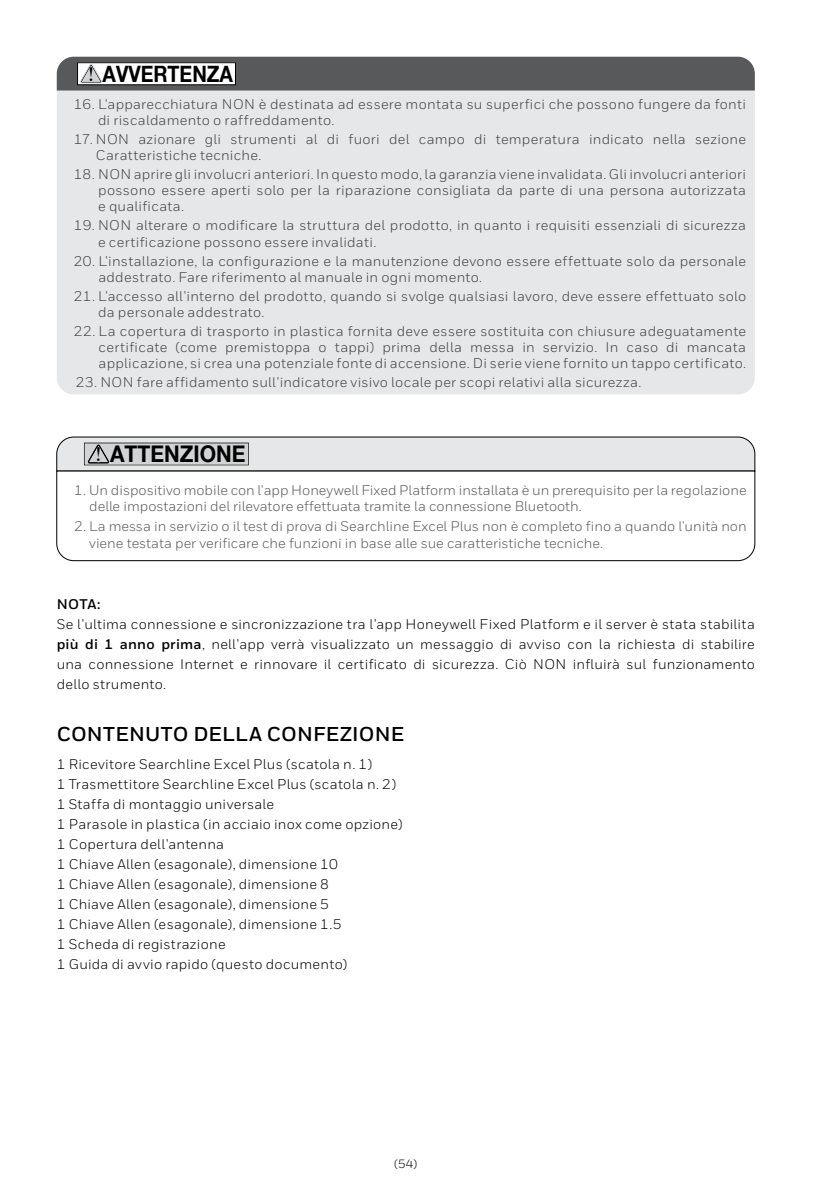
<style>
.page{position:relative;width:840px;height:1191px;background:#fff}
.page>*{position:absolute;margin:0;border:0;box-sizing:border-box;transform-origin:0 0}
.t1{font:700 23px "Helvetica Neue LT";color:#000;scale:.92 1}
.t2{font:700 22.6px "Helvetica Neue LT";color:#000;scale:.87 1}
.t3{font:700 20px "Honeywell Sans";letter-spacing:.015em;color:#000}
.t4{font:14px/16px "Honeywell Sans";letter-spacing:.02em;color:#414042}
.t5{font:14px/20px "Honeywell Sans";letter-spacing:.02em;color:#000;text-align:justify}
.t6{font:14px/16.8px "Honeywell Sans";color:#58595b}
.t7{font:700 14px "Honeywell Sans";color:#000}
.t8{font:12px "Honeywell Sans";color:#000}
.s1{font-family:"Bask Old Face";font-weight:400;font-size:20.6px}
.s2{font-family:"Bask Old Face";font-weight:400;font-size:21px}
.s3{font-weight:700}
</style>
<div class="page">
<svg style="left:56px;top:436px;width:699px;height:34px;background:#d9dadb"></svg>
<svg style="left:56px;top:470px;width:699px;height:91px"></svg>
<svg style="left:57px;top:57px;width:697px;height:34px;background:#707072"></svg>
<div style="left:57px;top:91px;width:697px;height:303px;background:#e6e7e8"></div>
<h2 class="t2" style="left:88px;top:60px;width:168px"><span class="s1">!</span> AVVERTENZA</h2>
<p class="t4" style="left:98px;top:97px;width:649px;text-indent:-24px">16. L'apparecchiatura NON è destinata ad essere montata su superfici che possono fungere da fonti di riscaldamento o raffreddamento.</p>
<p class="t4" style="left:96px;top:132px;width:651px;text-indent:-22px">17. NON azionare gli strumenti al di fuori del campo di temperatura indicato nella sezione<br>Caratteristiche tecniche.</p>
<p class="t4" style="left:98px;top:167px;width:649px;text-align:justify;text-indent:-24px">18. NON aprire gli involucri anteriori. In questo modo, la garanzia viene invalidata. Gli involucri anteriori possono essere aperti solo per la riparazione consigliata da parte di una persona autorizzata e qualificata.</p>
<p class="t4" style="left:98px;top:218px;width:649px;text-indent:-24px">19. NON alterare o modificare la struttura del prodotto, in quanto i requisiti essenziali di sicurezza e certificazione possono essere invalidati.</p>
<p class="t4" style="left:98px;top:253px;width:649px;text-indent:-25px">20. L'installazione, la configurazione e la manutenzione devono essere effettuate solo da personale addestrato. Fare riferimento al manuale in ogni momento.</p>
<p class="t4" style="left:98px;top:288px;width:649px;text-indent:-24px">21. L'accesso all'interno del prodotto, quando si svolge qualsiasi lavoro, deve essere effettuato solo da personale addestrato.</p>
<p class="t4" style="left:99px;top:323px;width:648px;text-align:justify;text-indent:-25px">22. La copertura di trasporto in plastica fornita deve essere sostituita con chiusure adeguatamente certificate (come premistoppa o tappi) prima della messa in servizio. In caso di mancata applicazione, si crea una potenziale fonte di accensione. Di serie viene fornito un tappo certificato.</p>
<p class="t4" style="left:76px;top:374px;width:567px">23. NON fare affidamento sull'indicatore visivo locale per scopi relativi alla sicurezza.</p>
<h1 class="t1" style="left:96px;top:439px;width:164px"><span class="s2">!</span> ATTENZIONE</h1>
<p class="t6" style="left:89px;top:481px;width:658px;text-indent:-15px">1. Un dispositivo mobile con l'app Honeywell Fixed Platform installata è un prerequisito per la regolazione delle impostazioni del rilevatore effettuata tramite la connessione Bluetooth.</p>
<p class="t6" style="left:89px;top:518px;width:658px;text-indent:-15px">2. La messa in servizio o il test di prova di Searchline Excel Plus non è completo fino a quando l'unità non viene testata per verificare che funzioni in base alle sue caratteristiche tecniche.</p>
<p class="t7" style="left:57px;top:595px;width:45px">NOTA:</p>
<p class="t5" style="left:57px;top:614px;width:699px">Se l'ultima connessione e sincronizzazione tra l'app Honeywell Fixed Platform e il server è stata stabilita <span class="s3">più di 1 anno prima</span>, nell'app verrà visualizzato un messaggio di avviso con la richiesta di stabilire una connessione Internet e rinnovare il certificato di sicurezza. Ciò NON influirà sul funzionamento dello strumento.</p>
<h3 class="t3" style="left:57px;top:721px;width:349px">CONTENUTO DELLA CONFEZIONE</h3>
<p class="t5" style="left:57px;top:754px;width:347px;text-align:left">1 Ricevitore Searchline Excel Plus (scatola n. 1)<br>1 Trasmettitore Searchline Excel Plus (scatola n. 2)<br>1 Staffa di montaggio universale<br>1 Parasole in plastica (in acciaio inox come opzione)<br>1 Copertura dell'antenna<br>1 Chiave Allen (esagonale), dimensione 10<br>1 Chiave Allen (esagonale), dimensione 8<br>1 Chiave Allen (esagonale), dimensione 5<br>1 Chiave Allen (esagonale), dimensione 1.5<br>1 Scheda di registrazione<br>1 Guida di avvio rapido (questo documento)</p>
<p class="t8" style="left:394px;top:1156px;width:25px">(54)</p>
</div>
